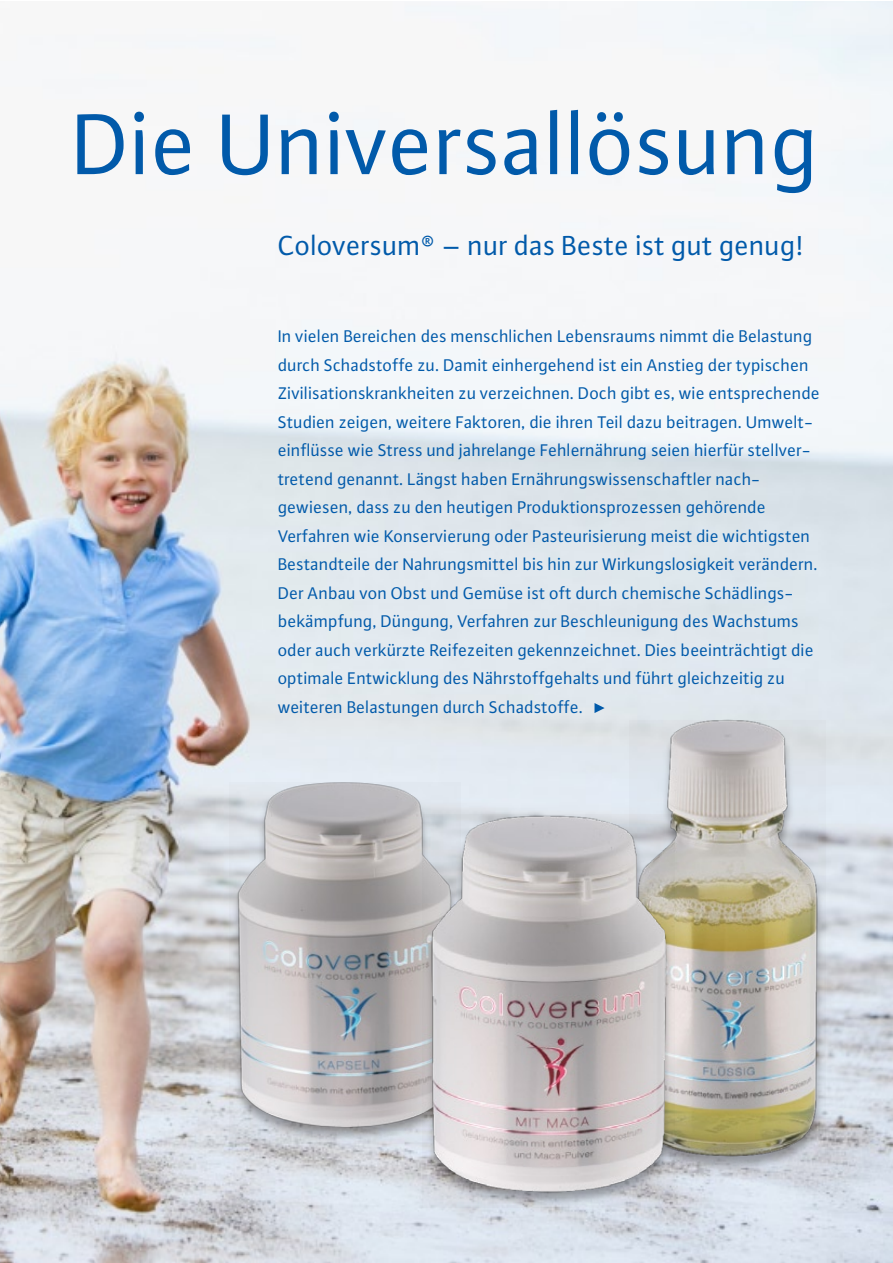
<style>
.page{position:relative;width:893px;height:1263px;background:#fff}
.page>*{position:absolute;margin:0;border:0;box-sizing:border-box;transform-origin:0 0}
.t1{font:91.8px "Plus Sans Normal";color:#015aaa}
.t2{font:29.25px "Plus Sans Normal";color:#015aaa}
.t3{font:18px/28.5px "Plus Sans Normal";color:#015aaa}
</style>
<div class="page">
<img style="left:0;top:1px;width:892px;height:1262px">
<img style="left:556px;top:690px;width:321px;height:480px">
<img style="left:180px;top:662px;width:336px;height:505px">
<img style="left:385px;top:718px;width:333px;height:499px">
<svg style="left:594px;top:703px;width:11px;height:10px"></svg>
<h1 class="t1" style="left:73px;top:91px;width:749px">Die Universallösung</h1>
<h2 class="t2" style="left:278px;top:228px;width:528px">Coloversum® – nur das Beste ist gut genug!</h2>
<p class="t3" style="left:278px;top:322px;width:544px">In vielen Bereichen des menschlichen Lebensraums nimmt die Belastung durch Schadstoffe zu. Damit einhergehend ist ein Anstieg der typischen Zivilisationskrankheiten zu verzeichnen. Doch gibt es, wie entsprechende Studien zeigen, weitere Faktoren, die ihren Teil dazu beitragen. Umwelt&shy;einflüsse wie Stress und jahrelange Fehlernährung seien hierfür stellver&shy;tretend genannt. Längst haben Ernährungswissenschaftler nach&shy;gewiesen, dass zu den heutigen Produktionsprozessen gehörende Verfahren wie Konservierung oder Pasteurisierung meist die wichtigsten Bestandteile der Nahrungsmittel bis hin zur Wirkungslosigkeit verändern.<br>Der Anbau von Obst und Gemüse ist oft durch chemische Schädlings&shy;bekämpfung, Düngung, Verfahren zur Beschleunigung des Wachstums oder auch verkürzte Reifezeiten gekennzeichnet. Dies beeinträchtigt die optimale Entwicklung des Nährstoffgehalts und führt gleichzeitig zu weiteren Belastungen durch Schadstoffe.</p>
</div>
